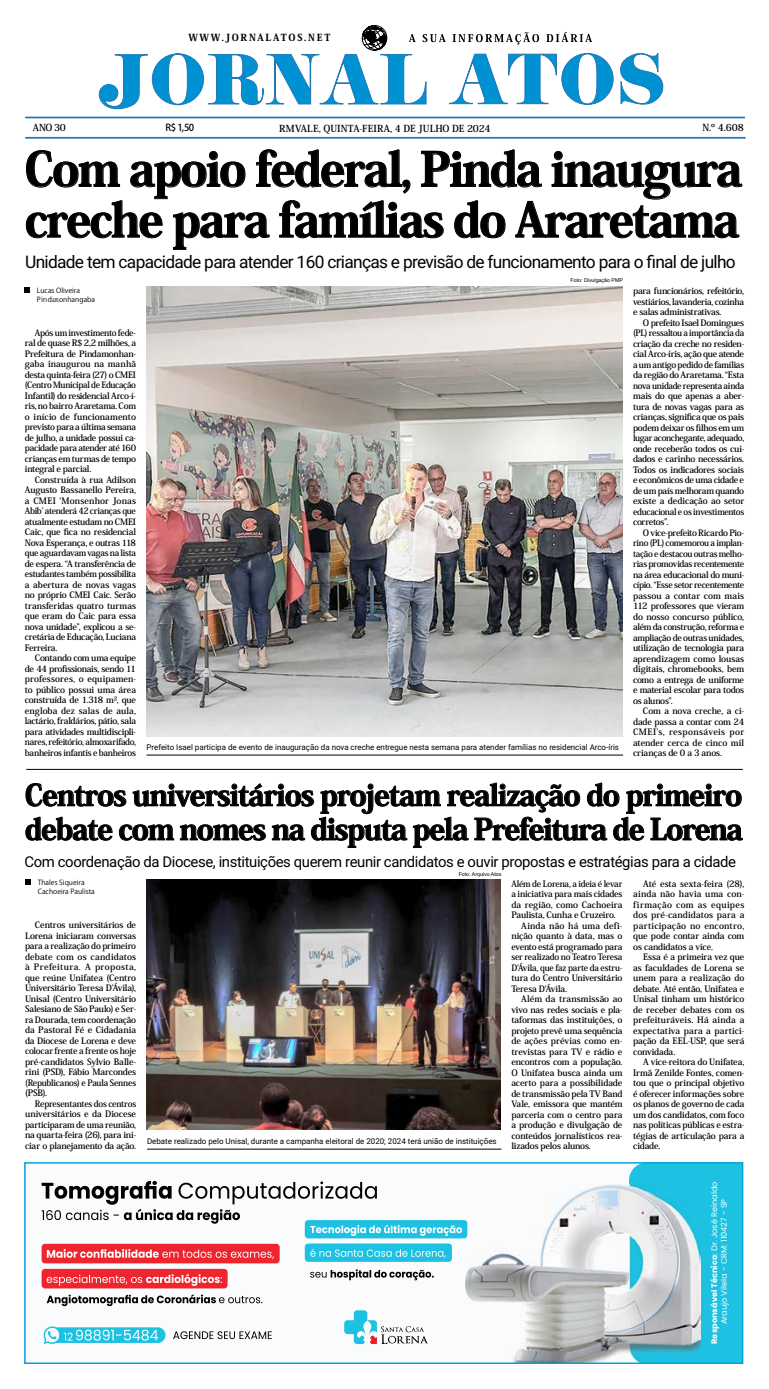
<style>
.page{position:relative;width:769px;height:1389px;background:#fff}
.page>*{position:absolute;margin:0;border:0;box-sizing:border-box;transform-origin:0 0}
.t1{font:800 46.73px/50.8px "Koz Min Pro";letter-spacing:-.04em;color:#000}
.t2{font:800 29.14px/34.1px "Koz Min Pro";letter-spacing:-.035em;color:#000}
.t3{font:17.32px "Roboto";letter-spacing:-.04em;color:#000}
.t4{font:14.88px "Roboto";letter-spacing:-.025em;color:#000}
.t5{font:700 9.62px "Koz Min Pro";letter-spacing:.005em;color:#000}
.t6{font:800 9.62px "Koz Min Pro";letter-spacing:.18em;color:#000}
.t7{font:500 9.62px "Koz Go Pro";color:#000}
.t8{font:700 8.75px/10.5px "Koz Min Pro";letter-spacing:-.015em;color:#000;text-align:justify}
.t9{font:700 8.75px/10.5px "Koz Min Pro";letter-spacing:-.015em;color:#000;text-align:justify;scale:.96 1}
.t10{font:700 8.75px "Koz Min Pro";letter-spacing:.005em;color:#000}
.t11{font:700 8.75px "Koz Min Pro";letter-spacing:.015em;color:#000}
.t12{font:700 8.75px "Koz Min Pro";letter-spacing:.02em;color:#000}
.t13{font:7.96px "Roboto";color:#000}
.t14{font:7.96px/9.5px "Poppins";color:#fff;text-align:center}
.t15{font:7px/8.8px "Koz Go Pro";color:#000}
.t16{font:5.25px "Arial";color:#000}
.s1{font-weight:700}
</style>
<div class="page">
<hr style="left:25px;top:117px;width:720px;height:1px;background:#2178b5">
<hr style="left:25px;top:137px;width:721px;height:2px;background:#2178b5">
<div style="left:25px;top:1163px;width:717px;height:200px;background:#fafbfc"></div>
<div style="left:629px;top:1164px;width:112px;height:198px;background:#1dc1e1"></div>
<img style="left:700px;top:1332px;width:5px;height:30px">
<img style="left:465px;top:1184px;width:235px;height:178px">
<div style="left:305px;top:1220px;width:162px;height:18px;background:#1dc1e1;border-radius:3px"></div>
<div style="left:42px;top:1269px;width:186px;height:19px;background:#ee252e;border-radius:4px"></div>
<svg style="left:47px;top:1294px;width:215px;height:12px"></svg>
<svg style="left:42px;top:1181px;width:420px;height:105px"></svg>
<svg style="left:344px;top:1310px;width:84px;height:34px"></svg>
<div style="left:48px;top:1327px;width:117px;height:16px;background:#1dc1e1;border-radius:8px"></div>
<svg style="left:44px;top:1326px;width:114px;height:18px"></svg>
<svg style="left:173px;top:1331px;width:99px;height:8px"></svg>
<div style="left:24px;top:1162px;width:719px;height:202px;border:1px solid #00a1d9"></div>
<svg style="left:620px;top:53px;width:44px;height:52px"></svg>
<svg style="left:98px;top:25px;width:516px;height:85px"></svg>
<svg style="left:26px;top:150px;width:716px;height:100px"></svg>
<svg style="left:25px;top:287px;width:5px;height:5px"></svg>
<hr style="left:146px;top:755px;width:477px;height:1px;background:#000">
<img style="left:147px;top:287px;width:475px;height:450px">
<hr style="left:26px;top:769px;width:717px;height:1px;background:#000">
<svg style="left:26px;top:783px;width:717px;height:65px"></svg>
<svg style="left:25px;top:879px;width:6px;height:6px"></svg>
<hr style="left:147px;top:1149px;width:354px;height:1px;background:#000">
<img style="left:147px;top:879px;width:354px;height:250px">
<p class="t6" style="left:188px;top:31px;width:143px">WWW.JORNALATOS.NET</p>
<p class="t5" style="left:33px;top:120px;width:34px">ANO 30</p>
<p class="t7" style="left:165px;top:122px;width:30px">R$ 1,50</p>
<p class="t5" style="left:279px;top:121px;width:213px">RMVALE, QUINTA-FEIRA, 4 DE JULHO DE 2024</p>
<p class="t5" style="left:702px;top:120px;width:43px">N.º 4.608</p>
<h1 class="t1" style="left:25px;top:141px;width:719px">Com apoio federal, Pinda inaugura creche para famílias do Araretama</h1>
<h3 class="t3" style="left:25px;top:249px;width:712px">Unidade tem capacidade para atender 160 crianças e previsão de funcionamento para o final de julho</h3>
<p class="t16" style="left:571px;top:277px;width:54px">Foto: Divulgação PMP</p>
<p class="t15" style="left:37px;top:286px;width:60px">Lucas Oliveira<br>Pindamonhangaba</p>
<p class="t8" style="left:633px;top:285px;width:113px">para funcionários, refeitório, vestiários, lavanderia, cozinha e salas administrativas.</p>
<p class="t8" style="left:633px;top:317px;width:113px;text-indent:10px">O prefeito Isael Domingues (PL) ressaltou a importância da criação da creche no residen&shy;cial Arco-íris, ação que atende a um antigo pedido de famílias da região do Araretama. “Esta nova unidade representa ainda mais do que apenas a aber&shy;tura de novas vagas para as crianças, significa que os pais podem deixar os filhos em um lugar aconchegante, adequado, onde receberão todos os cui&shy;dados e carinho necessários.<br>Todos os indicadores sociais e econômicos de uma cidade e de um país melhoram quando existe a dedicação ao setor educacional e os investimentos corretos”.</p>
<p class="t8" style="left:633px;top:527px;width:113px;text-indent:10px">O vice-prefeito Ricardo Pio&shy;rino (PL) comemorou a implan&shy;tação e destacou outras melho&shy;rias promovidas recentemente na área educacional do muni&shy;cípio. “Esse setor recentemente passou a contar com mais 112 professores que vieram do nosso concurso público, além da construção, reforma e ampliação de outras unidades, utilização de tecnologia para aprendizagem como lousas digitais, chromebooks, bem como a entrega de uniforme e material escolar para todos os alunos”.</p>
<p class="t8" style="left:633px;top:705px;width:113px;text-indent:10px">Com a nova creche, a ci&shy;dade passa a contar com 24<br>CMEI’s, responsáveis por atender cerca de cinco mil crianças de 0 a 3 anos.</p>
<p class="t8" style="left:25px;top:327px;width:113px;text-indent:10px">Após um investimento fede&shy;ral de quase R$ 2,2 milhões, a Prefeitura de Pindamonhan&shy;gaba inaugurou na manhã desta quinta-feira (27) o CMEI (Centro Municipal de Educação Infantil) do residencial Arco-í&shy;ris, no bairro Araretama. Com o início de funcionamento previsto para a última semana de julho, a unidade possui ca&shy;pacidade para atender até 160 crianças em turmas de tempo integral e parcial.</p>
<p class="t8" style="left:25px;top:474px;width:113px;text-indent:10px">Construída à rua Adilson Augusto Bassanello Pereira, a CMEI ‘Monsenhor Jonas Abib’ atenderá 42 crianças que atualmente estudam no CMEI Caic, que fica no residencial Nova Esperança, e outras 118 que aguardavam vagas na lista de espera. “A transferência de estudantes também possibilita a abertura de novas vagas no próprio CMEI Caic. Serão transferidas quatro turmas que eram do Caic para essa nova unidade”, explicou a se&shy;cretária de Educação, Luciana Ferreira.</p>
<p class="t8" style="left:25px;top:653px;width:113px;text-indent:10px">Contando com uma equipe de 44 profissionais, sendo 11 professores, o equipamen&shy;to público possui uma área construída de 1.318 m², que engloba dez salas de aula, lactário, fraldários, pátio, sala para atividades multidiscipli&shy;nares, refeitório, almoxarifado, banheiros infantis e banheiros</p>
<p class="t13" style="left:146px;top:741px;width:474px">Prefeito Isael participa de evento de inauguração da nova creche entregue nesta semana para atender famílias no residencial Arco-íris</p>
<h2 class="t2" style="left:25px;top:776px;width:719px">Centros universitários projetam realização do primeiro debate com nomes na disputa pela Prefeitura de Lorena</h2>
<h3 class="t4" style="left:25px;top:851px;width:713px">Com coordenação da Diocese, instituições querem reunir candidatos e ouvir propostas e estratégias para a cidade</h3>
<p class="t16" style="left:459px;top:870px;width:44px">Foto: Arquivo Atos</p>
<p class="t15" style="left:38px;top:878px;width:59px">Thales Siqueira<br>Cachoeira Paulista</p>
<p class="t9" style="left:511px;top:878px;width:117px">Além de Lorena, a ideia é levar</p>
<p class="t8" style="left:511px;top:889px;width:113px">a iniciativa para mais cidades</p>
<p class="t10" style="left:511px;top:898px;width:113px">da região, como Cachoeira</p>
<p class="t8" style="left:511px;top:910px;width:106px">Paulista, Cunha e Cruzeiro.</p>
<p class="t12" style="left:521px;top:919px;width:103px">Ainda não há uma defi-</p>
<p class="t8" style="left:511px;top:931px;width:113px">nição quanto à data, mas o</p>
<p class="t8" style="left:511px;top:941px;width:113px">evento está programado para</p>
<p class="t9" style="left:511px;top:952px;width:117px">ser realizado no Teatro Teresa</p>
<p class="t9" style="left:511px;top:962px;width:117px">D'Ávila, que faz parte da estru-</p>
<p class="t8" style="left:511px;top:973px;width:113px">tura do Centro Universitário</p>
<p class="t8" style="left:511px;top:983px;width:57px">Teresa D'Ávila.</p>
<p class="t11" style="left:521px;top:993px;width:103px">Além da transmissão ao</p>
<p class="t8" style="left:511px;top:1004px;width:113px">vivo nas redes sociais e pla-</p>
<p class="t8" style="left:511px;top:1015px;width:113px">taformas das instituições, o</p>
<p class="t8" style="left:511px;top:1025px;width:113px">projeto prevê uma sequência</p>
<p class="t10" style="left:511px;top:1035px;width:113px">de ações prévias como en-</p>
<p class="t8" style="left:511px;top:1046px;width:113px">trevistas para TV e rádio e</p>
<p class="t8" style="left:511px;top:1057px;width:113px">encontros com a população.</p>
<p class="t8" style="left:511px;top:1067px;width:113px">O Unifatea busca ainda um</p>
<p class="t8" style="left:511px;top:1078px;width:113px">acerto para a possibilidade</p>
<p class="t8" style="left:511px;top:1088px;width:113px">de transmissão pela TV Band</p>
<p class="t8" style="left:511px;top:1099px;width:113px">Vale, emissora que mantém</p>
<p class="t8" style="left:511px;top:1109px;width:113px">parceria com o centro para</p>
<p class="t8" style="left:511px;top:1120px;width:113px">a produção e divulgação de</p>
<p class="t8" style="left:511px;top:1130px;width:113px">conteúdos jornalísticos rea-</p>
<p class="t8" style="left:511px;top:1141px;width:81px">lizados pelos alunos.</p>
<p class="t8" style="left:25px;top:919px;width:113px;text-indent:10px">Centros universitários de Lorena iniciaram conversas para a realização do primeiro debate com os candidatos à Prefeitura. A proposta, que reúne Unifatea (Centro Universitário Teresa D’Ávila), Unisal (Centro Universitário Salesiano de São Paulo) e Ser&shy;ra Dourada, tem coordenação da Pastoral Fé e Cidadania da Diocese de Lorena e deve colocar frente a frente os hoje pré-candidatos Sylvio Balle&shy;rini (PSD), Fábio Marcondes (Republicanos) e Paula Sennes (PSB).</p>
<p class="t9" style="left:25px;top:1098px;width:117px;text-indent:10px">Representantes dos centros universitários e da Diocese participaram de uma reunião, na quarta-feira (26), para ini&shy;ciar o planejamento da ação.</p>
<p class="t13" style="left:147px;top:1135px;width:351px">Debate realizado pelo Unisal, durante a campanha eleitoral de 2020; 2024 terá união de instituições</p>
<p class="t8" style="left:633px;top:878px;width:113px;text-indent:10px">Até esta sexta-feira (28), ainda não havia uma con&shy;firmação com as equipes dos pré-candidatos para a participação no encontro, que pode contar ainda com os candidatos a vice.</p>
<p class="t8" style="left:633px;top:951px;width:113px;text-indent:10px">Essa é a primeira vez que as faculdades de Lorena se unem para a realização do debate. Até então, Unifatea e Unisal tinham um histórico de receber debates com os prefeituráveis. Há ainda a expectativa para a partici&shy;pação da EEL-USP, que será convidada.</p>
<p class="t8" style="left:633px;top:1056px;width:113px;text-indent:10px">A vice-reitora do Unifatea, Irmã Zenilde Fontes, comen&shy;tou que o principal objetivo é oferecer informações sobre os planos de governo de cada um dos candidatos, com foco nas políticas públicas e estra&shy;tégias de articulação para a cidade.</p>
<p class="t14" style="left:710px;top:1344px;width:164px;rotate:-90deg"><span class="s1">Responsável Técnico</span>: Dr. José Reinaldo<br>Araujo Vilela - CRM: 110427 - SP</p>
</div>
